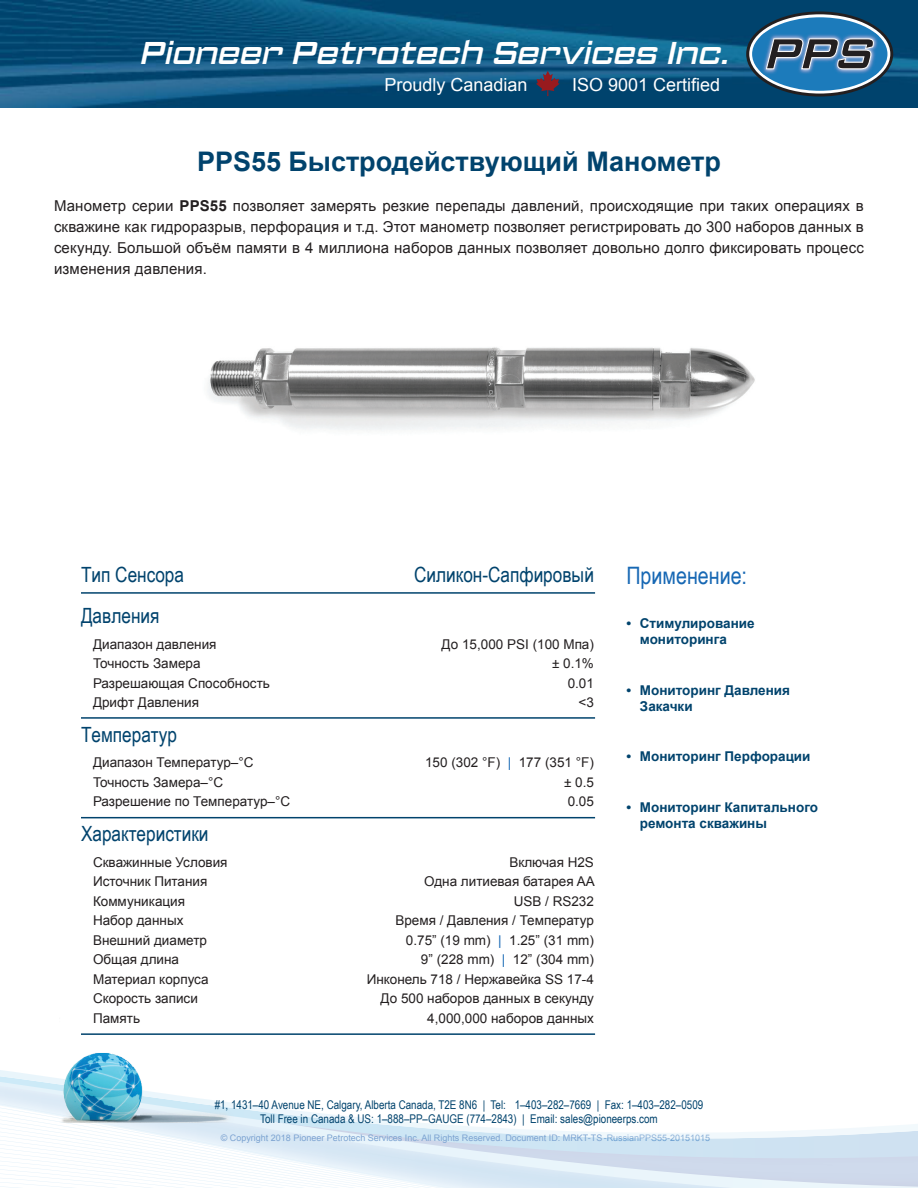
<style>
.page{position:relative;width:918px;height:1188px;background:#fff}
.page>*{position:absolute;margin:0;border:0;box-sizing:border-box;transform-origin:0 0}
.t1{font:italic 600 31.5px "Register Wide";color:#fff}
.Name_of_Gauge{font:700 27px "Arial";color:#01436d}
.App_Title{font:24px "Arial Narrow";color:#1768b4}
.Metrology{font:21px "Arial Narrow";color:#01436d}
.t2{font:18px "Arial";color:#fff}
.Gauge_Description{font:15px/21px "Arial";letter-spacing:.01em;color:#231f20;text-align:justify}
.Specifications_-_One{font:13.5px "Arial";color:#231f20}
.t3{font:700 13.5px/16.5px "Arial";color:#01436d}
.t4{font:12px/14.4px "Arial Narrow";color:#01436d;text-align:center}
.Footnote{font:9px "Arial";color:#7ca3d1}
.s1{font-weight:700}
.s2{color:#1768b4}
</style>
<div class="page">
<img style="left:207px;top:347px;width:548px;height:84px">
<hr style="left:81px;top:592px;width:514px;height:2px;background:#01436d">
<hr style="left:81px;top:717px;width:514px;height:2px;background:#01436d">
<hr style="left:81px;top:817px;width:514px;height:1px;background:#01436d">
<hr style="left:81px;top:1033px;width:514px;height:2px;background:#01436d">
<svg style="left:580px;top:1167px;width:338px;height:21px;background:#d9e4f1"></svg>
<svg style="left:580px;top:1154px;width:338px;height:13px;background:#cedbec"></svg>
<svg style="left:0;top:1154px;width:580px;height:34px"></svg>
<svg style="left:0;top:1070px;width:918px;height:84px"></svg>
<img style="left:0;top:0;width:918px;height:108px">
<svg style="left:536px;top:71px;width:24px;height:25px"></svg>
<svg style="left:746px;top:11px;width:147px;height:86px"></svg>
<svg style="left:749px;top:14px;width:141px;height:80px"></svg>
<div style="left:752px;top:17px;width:135px;height:74px;background:#1c7bbb;border-radius:50%"></div>
<img style="left:761px;top:33px;width:118px;height:42px">
<svg style="left:766px;top:38px;width:108px;height:31px;background:#5a7187"></svg>
<img style="left:54px;top:1033px;width:182px;height:89px">
<h1 class="t1" style="left:141px;top:31px;width:590px">Pioneer Petrotech Services Inc.</h1>
<h3 class="t2" style="left:385px;top:73px;width:145px">Proudly Canadian</h3>
<h3 class="t2" style="left:572px;top:73px;width:150px">ISO 9001 Certified</h3>
<p class="Name_of_Gauge" style="left:197px;top:143px;width:525px">PPS55 Быстродействующий Манометр</p>
<p class="Gauge_Description" style="left:54px;top:195px;width:811px">Манометр серии <span class="s1">PPS55</span> позволяет замерять резкие перепады давлений, происходящие при таких операциях в скважине как гидроразрыв, перфорация и т.д. Этот манометр позволяет регистрировать до 300 наборов данных в секунду. Большой объём памяти в 4 миллиона наборов данных позволяет довольно долго фиксировать процесс изменения давления.</p>
<p class="Metrology" style="left:81px;top:559px;width:105px">Тип Сенсора</p>
<p class="Metrology" style="left:414px;top:559px;width:181px">Силикон-Сапфировый</p>
<p class="Metrology" style="left:81px;top:600px;width:80px">Давления</p>
<p class="Specifications_-_One" style="left:93px;top:635px;width:125px">Диапазон давления</p>
<p class="Specifications_-_One" style="left:442px;top:635px;width:154px">До 15,000 PSI (100 Мпа)</p>
<p class="Specifications_-_One" style="left:93px;top:655px;width:109px">Точность Замера</p>
<p class="Specifications_-_One" style="left:552px;top:655px;width:43px">± 0.1%</p>
<p class="Specifications_-_One" style="left:93px;top:674px;width:178px">Разрешающая Способность</p>
<p class="Specifications_-_One" style="left:568px;top:674px;width:28px">0.01</p>
<p class="Specifications_-_One" style="left:93px;top:694px;width:108px">Дрифт Давления</p>
<p class="Specifications_-_One" style="left:579px;top:694px;width:17px">&lt;3</p>
<p class="Metrology" style="left:81px;top:719px;width:98px">Температур</p>
<p class="Specifications_-_One" style="left:93px;top:754px;width:162px">Диапазон Температур–°C</p>
<p class="Specifications_-_One" style="left:425px;top:754px;width:170px">150 (302 °F) <span class="s2">|</span> 177 (351 °F)</p>
<p class="Specifications_-_One" style="left:93px;top:773px;width:132px">Точность Замера–°C</p>
<p class="Specifications_-_One" style="left:564px;top:773px;width:31px">± 0.5</p>
<p class="Specifications_-_One" style="left:93px;top:793px;width:199px">Разрешение по Температур–°C</p>
<p class="Specifications_-_One" style="left:568px;top:793px;width:28px">0.05</p>
<p class="Metrology" style="left:81px;top:818px;width:129px">Характеристики</p>
<p class="Specifications_-_One" style="left:93px;top:853px;width:136px">Скважинные Условия</p>
<p class="Specifications_-_One" style="left:509px;top:853px;width:86px">Включая H2S</p>
<p class="Specifications_-_One" style="left:93px;top:873px;width:116px">Источник Питания</p>
<p class="Specifications_-_One" style="left:424px;top:873px;width:172px">Одна литиевая батарея AA</p>
<p class="Specifications_-_One" style="left:93px;top:892px;width:94px">Коммуникация</p>
<p class="Specifications_-_One" style="left:514px;top:892px;width:82px">USB / RS232</p>
<p class="Specifications_-_One" style="left:93px;top:912px;width:92px">Набор данных</p>
<p class="Specifications_-_One" style="left:395px;top:912px;width:200px">Время / Давления / Температур</p>
<p class="Specifications_-_One" style="left:93px;top:931px;width:116px">Внешний диаметр</p>
<p class="Specifications_-_One" style="left:406px;top:931px;width:190px">0.75” (19 mm) <span class="s2">|</span> 1.25” (31 mm)</p>
<p class="Specifications_-_One" style="left:93px;top:951px;width:88px">Общая длина</p>
<p class="Specifications_-_One" style="left:421px;top:951px;width:175px">9” (228 mm) <span class="s2">|</span> 12” (304 mm)</p>
<p class="Specifications_-_One" style="left:93px;top:970px;width:117px">Материал корпуса</p>
<p class="Specifications_-_One" style="left:367px;top:970px;width:229px">Инконель 718 / Нержавейка SS 17-4</p>
<p class="Specifications_-_One" style="left:93px;top:990px;width:106px">Скорость записи</p>
<p class="Specifications_-_One" style="left:380px;top:990px;width:215px">До 500 наборов данных в секунду</p>
<p class="Specifications_-_One" style="left:93px;top:1009px;width:49px">Память</p>
<p class="Specifications_-_One" style="left:427px;top:1009px;width:168px">4,000,000 наборов данных</p>
<p class="App_Title" style="left:626px;top:558px;width:122px">Применение:</p>
<p class="t3" style="left:640px;top:615px;width:116px;text-indent:-14px">• Стимулирование мониторинга</p>
<p class="t3" style="left:640px;top:682px;width:152px;text-indent:-14px">• Мониторинг Давления<br>Закачки</p>
<p class="t3" style="left:626px;top:749px;width:186px">• Мониторинг Перфорации</p>
<p class="t3" style="left:640px;top:799px;width:180px;text-indent:-14px">• Мониторинг Капитального ремонта скважины</p>
<p class="t4" style="left:215px;top:1097px;width:490px">#1, 1431–40 Avenue NE, Calgary, Alberta Canada, T2E 8N6 | Tel: 1–403–282–7669 | Fax: 1–403–282–0509<br>Toll Free in Canada &amp; US: 1–888–PP–GAUGE (774–2843) | Email: sales@pioneerps.com</p>
<p class="Footnote" style="left:221px;top:1132px;width:491px">© Copyright 2018 Pioneer Petrotech Services Inc. All Rights Reserved. Document ID: MRKT-TS-RussianPPS55-20151015</p>
</div>
